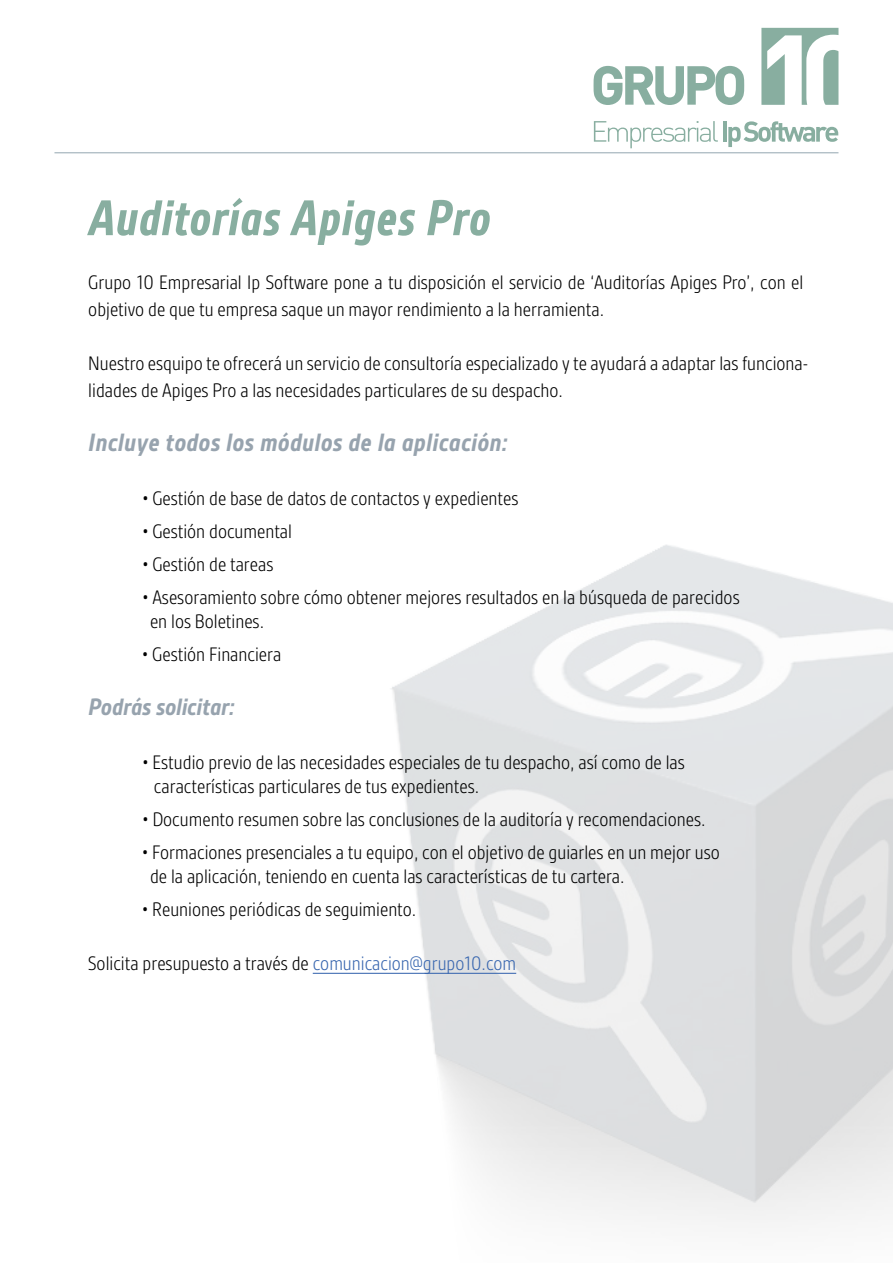
<style>
.page{position:relative;width:893px;height:1263px;background:#fff}
.page>*{position:absolute;margin:0;border:0;box-sizing:border-box;transform-origin:0 0}
.t1{font:italic 700 54px "Gesta Condensed W01";color:#88aea0}
.t2{font:italic 700 27px "Gesta Semi Condensed W01";color:#97a3ae}
.t3{font:italic 700 25.5px "Gesta Semi Condensed W01";letter-spacing:-.015em;color:#97a3ae}
.t4{font:300 21px/24px "Gesta Condensed W01";color:#000}
.s1{color:#3866af}
</style>
<div class="page">
<hr style="left:313px;top:973px;width:203px;height:1px;background:#3866af">
<svg style="left:594px;top:121px;width:123px;height:27px"></svg>
<svg style="left:723px;top:122px;width:3px;height:20px"></svg>
<svg style="left:728px;top:121px;width:110px;height:26px"></svg>
<svg style="left:593px;top:66px;width:151px;height:39px"></svg>
<svg style="left:761px;top:28px;width:77px;height:77px"></svg>
<hr style="left:54px;top:152px;width:784px;height:1px;background:#94a6b0">
<h1 class="t1" style="left:88px;top:188px;width:404px">Auditorías Apiges Pro</h1>
<p class="t4" style="left:88px;top:269px;width:716px;line-height:27px">Grupo 10 Empresarial Ip Software pone a tu disposición el servicio de ‘Auditorías Apiges Pro’, con el objetivo de que tu empresa saque un mayor rendimiento a la herramienta.</p>
<p class="t4" style="left:88px;top:350px;width:721px;line-height:27px">Nuestro esquipo te ofrecerá un servicio de consultoría especializado y te ayudará a adaptar las funciona&shy;lidades de Apiges Pro a las necesidades particulares de su despacho.</p>
<p class="t2" style="left:88px;top:428px;width:421px">Incluye todos los módulos de la aplicación:</p>
<p class="t4" style="left:142px;top:486px;width:377px">• Gestión de base de datos de contactos y expedientes</p>
<p class="t4" style="left:142px;top:519px;width:151px">• Gestión documental</p>
<p class="t4" style="left:142px;top:552px;width:133px">• Gestión de tareas</p>
<p class="t4" style="left:150px;top:585px;width:591px;text-indent:-8px">• Asesoramiento sobre cómo obtener mejores resultados en la búsqueda de parecidos en los Boletines.</p>
<p class="t4" style="left:142px;top:642px;width:140px">• Gestión Financiera</p>
<p class="t3" style="left:88px;top:693px;width:148px">Podrás solicitar:</p>
<p class="t4" style="left:154px;top:750px;width:532px;text-indent:-12px">• Estudio previo de las necesidades especiales de tu despacho, así como de las características particulares de tus expedientes.</p>
<p class="t4" style="left:142px;top:807px;width:564px">• Documento resumen sobre las conclusiones de la auditoría y recomendaciones.</p>
<p class="t4" style="left:150px;top:840px;width:571px;text-indent:-8px">• Formaciones presenciales a tu equipo, con el objetivo de guiarles en un mejor uso de la aplicación, teniendo en cuenta las características de tu cartera.</p>
<p class="t4" style="left:142px;top:897px;width:275px">• Reuniones periódicas de seguimiento.</p>
<p class="t4" style="left:88px;top:951px;width:429px">Solicita presupuesto a través de <span class="s1">comunicacion@grupo10.com</span></p>
</div>
